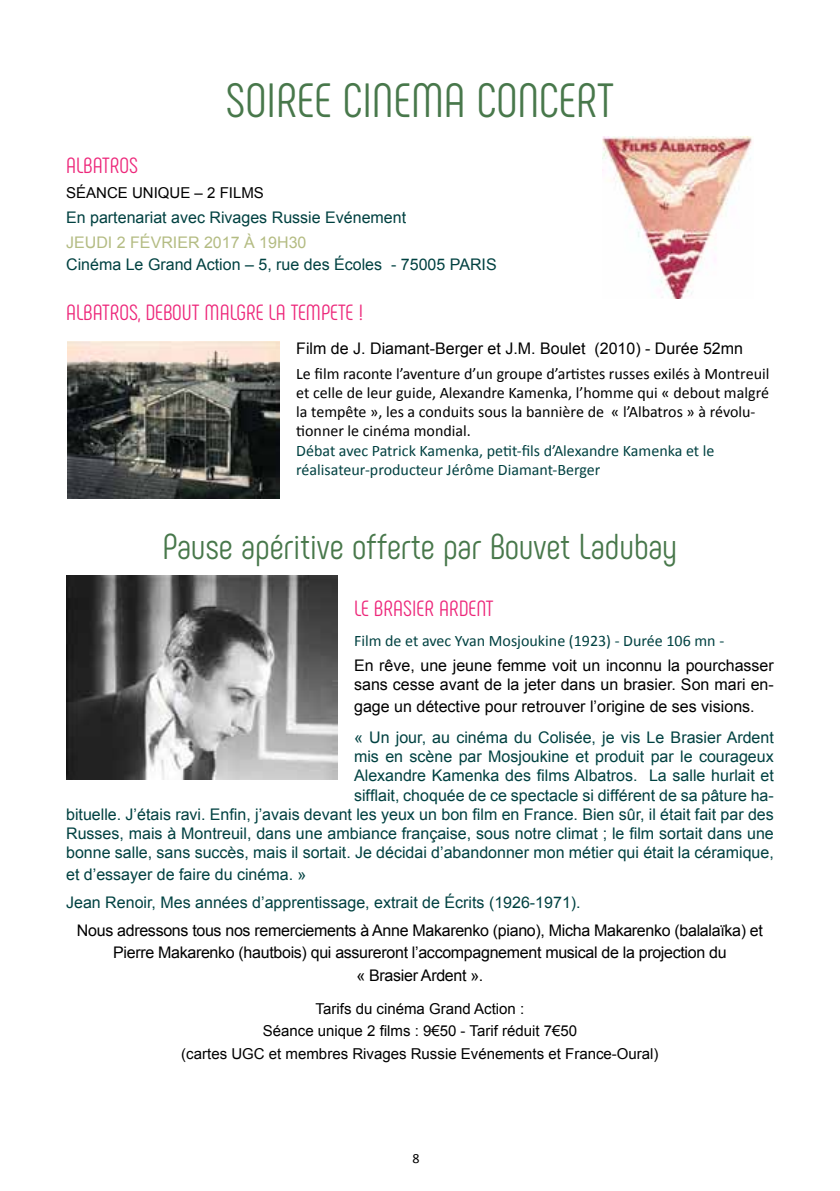
<style>
.page{position:relative;width:840px;height:1191px;background:#fff}
.page>*{position:absolute;margin:0;border:0;box-sizing:border-box;transform-origin:0 0}
.t1{font:48px "Phenomena";color:#48784b}
.t2{font:36px "Phenomena";letter-spacing:-.01em;color:#48784b}
.t3{font:22px "Phenomena";color:#ed277a}
.t4{font:16px/19.2px "Arial";color:#004141;text-align:right}
.t5{font:16px/19.2px "Calibri";color:#000}
.t6{font:16px/19.2px "Arial";color:#000}
.t7{font:16px/22.2px "Arial";letter-spacing:-.02em;color:#000;text-align:center}
.t8{font:16px/19.2px "Calibri";color:#004141}
.t9{font:16px "Arial";color:#b4bc83}
.t10{font:15px/22.2px "Arial";color:#000;text-align:center}
.t11{font:14px "Calibri";color:#000}
</style>
<div class="page">
<img style="left:66px;top:575px;width:271px;height:204px">
<img style="left:67px;top:341px;width:212px;height:158px">
<img style="left:602px;top:137px;width:150px;height:161px">
<h1 class="t1" style="left:226px;top:72px;width:37px">SOIREE</h1>
<h1 class="t1" style="left:342px;top:72px;width:155px">CINEMACONCERT</h1>
<h3 class="t3" style="left:66px;top:152px;width:37px">ALBATRO</h3>
<h3 class="t3" style="left:129px;top:152px;width:10px">S</h3>
<p class="t10" style="left:66px;top:181px;width:197px">Séance unique – 2 films</p>
<p class="t4" style="left:66px;top:208px;width:341px">En partenariat avec Rivages Russie Evénement</p>
<p class="t9" style="left:66px;top:231px;width:242px">Jeudi 2 février 2017 à 19H30</p>
<p class="t4" style="left:66px;top:255px;width:432px">Cinéma Le Grand Action – 5, rue des écoles - 75005 PARI S</p>
<h3 class="t3" style="left:66px;top:300px;width:37px">ALBATRO</h3>
<h3 class="t3" style="left:129px;top:300px;width:201px">S, DEBOUT MALGRE LA TEMPETE</h3>
<h3 class="t3" style="left:358px;top:300px;width:7px">!</h3>
<p class="t6" style="left:296px;top:339px;width:448px">Film de J. Diamant-Berger et J.M. Boulet (2010) - Durée 52mn</p>
<p class="t5" style="left:296px;top:364px;width:474px">Le film raconte l’aventure d’un groupe d’artistes russes exilés à Montreuil et celle de leur guide, Alexandre Kamenka, l’homme qui « debout malgré la tempête », les a conduits sous la bannière de « l’Albatros » à révolu&shy;tionner le cinéma mondial.</p>
<p class="t8" style="left:296px;top:441px;width:419px">Débat avec Patrick Kamenka, petit-fils d’Alexandre Kamenka et le réalisateur-producteur Jérôme Diamant-Berger</p>
<h2 class="t2" style="left:162px;top:526px;width:516px">Pause apéritive offerte par Bouvet Ladubay</h2>
<h3 class="t3" style="left:354px;top:595px;width:95px">LE BRASIER ARDENT</h3>
<p class="t8" style="left:354px;top:631px;width:371px">Film de et avec Yvan Mosjoukine (1923) - Durée 106 mn -</p>
<p class="t6" style="left:354px;top:656px;width:421px">En rêve, une jeune femme voit un inconnu la pourchasser sans cesse avant de la jeter dans un brasier. Son mari en-</p>
<p class="t6" style="left:354px;top:697px;width:402px">gage un détective pour retrouver l’origine de ses visions.</p>
<p class="t4" style="left:66px;top:728px;width:708px">« U n jour, au cinéma du Colisée, je vis Le Brasier Ardent<br>mis en scène par Mosjoukine et produit par le courageux<br>Alexandre Kamenka des films Albatros. La salle hurlait et<br>sifflait, choquée de ce spectacle si différent de sa pâture ha-<br>bituelle. J’étais ravi. Enfin, j’avais devant les yeux un bon film en France. Bien sûr, il était fait par des Russes, mais à Montreuil, dans une ambiance française, sous notre climat ; le film sortait dans une bonne salle, sans succès, mais il sortait. Je décidai d’abandonner mon métier qui était la céramique,</p>
<p class="t4" style="left:66px;top:861px;width:516px;line-height:27.8px;text-align:left">et d’essayer de faire du cinéma. »<br>Jean Renoir, Mes années d’apprentissage, extrait de Écrits (1926-1971).</p>
<p class="t7" style="left:77px;top:919px;width:687px">Nous adressons tous nos remerciements à Anne Makarenko (piano), Micha Makarenko (balalaïka) et<br>Pierre Makarenko (hautbois) qui assureront l’accompagnement musical de la projection du<br>« Brasier Ardent ».</p>
<p class="t10" style="left:181px;top:998px;width:478px">Tarifs du cinéma Grand Action :<br>Séance unique 2 films : 9€50 - Tarif réduit 7€50<br>(cartes U GC et membres Rivages Russie Evénements et France-Oural)</p>
<p class="t11" style="left:412px;top:1149px;width:9px">8</p>
</div>
